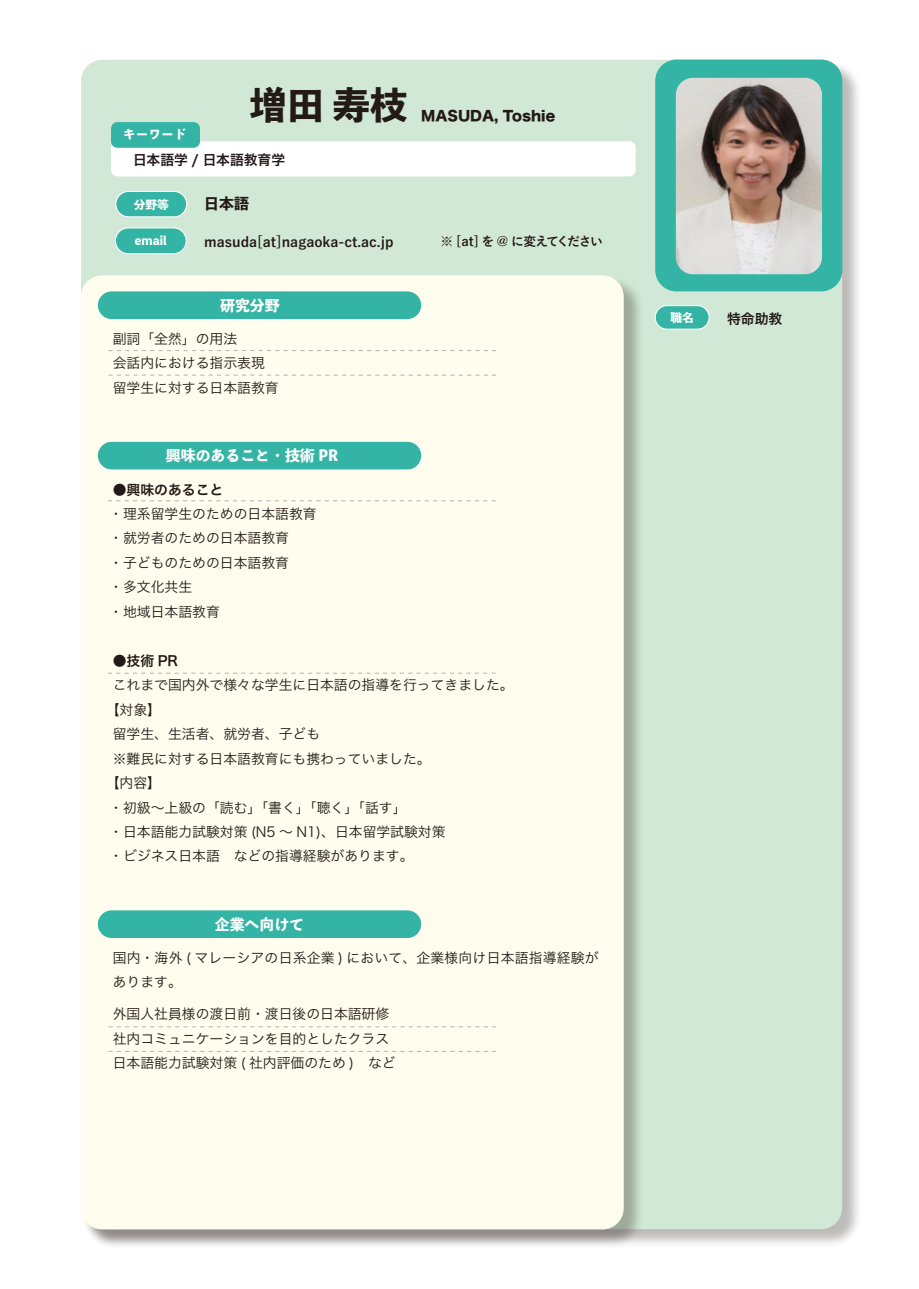
<style>
.page{position:relative;width:919px;height:1289px;background:#fff}
.page>*{position:absolute;margin:0;border:0;box-sizing:border-box;transform-origin:0 0}
.t1{font:800 37.2px "Toppan Bunkyu Midashi Gothic Std N";color:#231916}
.t2{font:800 14.85px "Toppan Bunkyu Midashi Gothic Std N";color:#fff}
.t3{font:800 14.85px "Toppan Bunkyu Midashi Gothic Std N";color:#231916}
.t4{font:13.8px/24.5px "Hira Kaku Pro W3";color:#231916}
.t5{font:700 13.8px "Yu Go";color:#231916}
.t6{font:13.8px "Hira Kaku Pro W6";color:#231916}
.t7{font:13.8px "Hira Kaku Std W8";color:#231916}
.t8{font:13.8px "Hira Kaku Pro N W6";color:#231916}
.t9{font:700 12.75px "Yu Go";letter-spacing:-.1em;color:#231916}
.t10{font:800 12.75px "Toppan Bunkyu Midashi Gothic Std N";color:#fff}
.t11{font:800 11.7px "Toppan Bunkyu Midashi Gothic Std N";color:#fff}
</style>
<div class="page">
<div style="left:83px;top:61px;width:779px;height:1187px;background:#231916;opacity:.3"></div>
<div style="left:81px;top:60px;width:761px;height:1169px;background:#d1e8d6;border-radius:21px"></div>
<div style="left:83px;top:276px;width:560px;height:972px;background:#231916;opacity:.3"></div>
<div style="left:81px;top:275px;width:542px;height:954px;background:#fffeee;border-radius:21px"></div>
<div style="left:111px;top:141px;width:524px;height:35px;background:#fff;border-radius:6px"></div>
<div style="left:111px;top:122px;width:89px;height:26px;background:#34b4a5;border-radius:6px"></div>
<div style="left:116px;top:191px;width:71px;height:26px;background:#34b4a5;border-radius:13px"></div>
<div style="left:115px;top:191px;width:72px;height:26px;border:1px solid #fff;border-radius:13px"></div>
<div style="left:655px;top:306px;width:54px;height:23px;background:#34b4a5;border-radius:12px"></div>
<div style="left:654px;top:305px;width:55px;height:25px;border:1px solid #fff;border-radius:12px"></div>
<div style="left:98px;top:291px;width:323px;height:28px;background:#34b4a5;border-radius:14px"></div>
<div style="left:98px;top:910px;width:323px;height:28px;background:#34b4a5;border-radius:14px"></div>
<div style="left:98px;top:442px;width:323px;height:27px;background:#34b4a5;border-radius:14px"></div>
<svg style="left:655px;top:60px;width:187px;height:231px"></svg>
<div style="left:115px;top:228px;width:71px;height:26px;background:#34b4a5;border-radius:13px"></div>
<div style="left:115px;top:227px;width:72px;height:27px;border:1px solid #fff;border-radius:13px"></div>
<svg style="left:108px;top:350px;width:388px;height:1px"></svg>
<svg style="left:108px;top:374px;width:388px;height:1px"></svg>
<svg style="left:108px;top:500px;width:387px;height:1px"></svg>
<svg style="left:108px;top:672px;width:387px;height:1px"></svg>
<svg style="left:108px;top:1026px;width:388px;height:1px"></svg>
<p class="t10" style="left:123px;top:124px;width:65px">キーワード</p>
<p class="t1" style="left:250px;top:76px;width:159px">増田 寿枝</p>
<p class="t6" style="left:133px;top:147px;width:153px">日本語学 / 日本語教育学</p>
<p class="t11" style="left:134px;top:195px;width:37px">分野等</p>
<p class="t11" style="left:135px;top:232px;width:33px">email</p>
<p class="t3" style="left:204px;top:192px;width:46px">日本語</p>
<p class="t5" style="left:204px;top:234px;width:191px">masuda[at]nagaoka-ct.ac.jp</p>
<p class="t7" style="left:421px;top:108px;width:135px">MASUDA, Toshie</p>
<p class="t9" style="left:440px;top:234px;width:164px">※ [at] を @ に変えてください</p>
<p class="t2" style="left:220px;top:294px;width:61px">研究分野</p>
<p class="t4" style="left:113px;top:325px;width:126px">副詞「全然」の用法</p>
<p class="t4" style="left:113px;top:350px;width:154px">会話内における指示表現</p>
<p class="t4" style="left:113px;top:374px;width:167px">留学生に対する日本語教育</p>
<p class="t2" style="left:166px;top:444px;width:174px">興味のあること・技術 PR</p>
<p class="t6" style="left:113px;top:477px;width:112px">●興味のあること</p>
<p class="t4" style="left:109px;top:500px;width:209px">・理系留学生のための日本語教育</p>
<p class="t4" style="left:109px;top:525px;width:181px">・就労者のための日本語教育</p>
<p class="t4" style="left:109px;top:549px;width:181px">・子どものための日本語教育</p>
<p class="t4" style="left:109px;top:574px;width:84px">・多文化共生</p>
<p class="t4" style="left:109px;top:598px;width:112px">・地域日本語教育</p>
<p class="t6" style="left:113px;top:648px;width:67px">●技術 PR</p>
<p class="t4" style="left:113px;top:671px;width:402px">これまで国内外で様々な学生に日本語の指導を行ってきました。</p>
<p class="t4" style="left:106px;top:696px;width:57px">【対象】</p>
<p class="t4" style="left:113px;top:720px;width:209px">留学生、生活者、就労者、子ども</p>
<p class="t4" style="left:113px;top:745px;width:319px">※難民に対する日本語教育にも携わっていました。</p>
<p class="t4" style="left:106px;top:769px;width:57px">【内容】</p>
<p class="t4" style="left:109px;top:794px;width:299px">・初級～上級の「読む」「書く」「聴く」「話す」</p>
<p class="t4" style="left:109px;top:818px;width:338px">・日本語能力試験対策 (N5 ～ N1)、日本留学試験対策</p>
<p class="t4" style="left:109px;top:843px;width:306px">・ビジネス日本語　などの指導経験があります。</p>
<p class="t2" style="left:215px;top:912px;width:91px">企業へ向けて</p>
<p class="t4" style="left:113px;top:944px;width:487px">国内・海外 ( マレーシアの日系企業 ) において、企業様向け日本語指導経験があります。</p>
<p class="t4" style="left:113px;top:1000px;width:278px">外国人社員様の渡日前・渡日後の日本語研修</p>
<p class="t4" style="left:113px;top:1025px;width:278px">社内コミュニケーションを目的としたクラス</p>
<p class="t4" style="left:113px;top:1049px;width:284px">日本語能力試験対策 ( 社内評価のため )　など</p>
<p class="t11" style="left:670px;top:308px;width:25px">職名</p>
<p class="t8" style="left:727px;top:306px;width:57px">特命助教</p>
</div>
